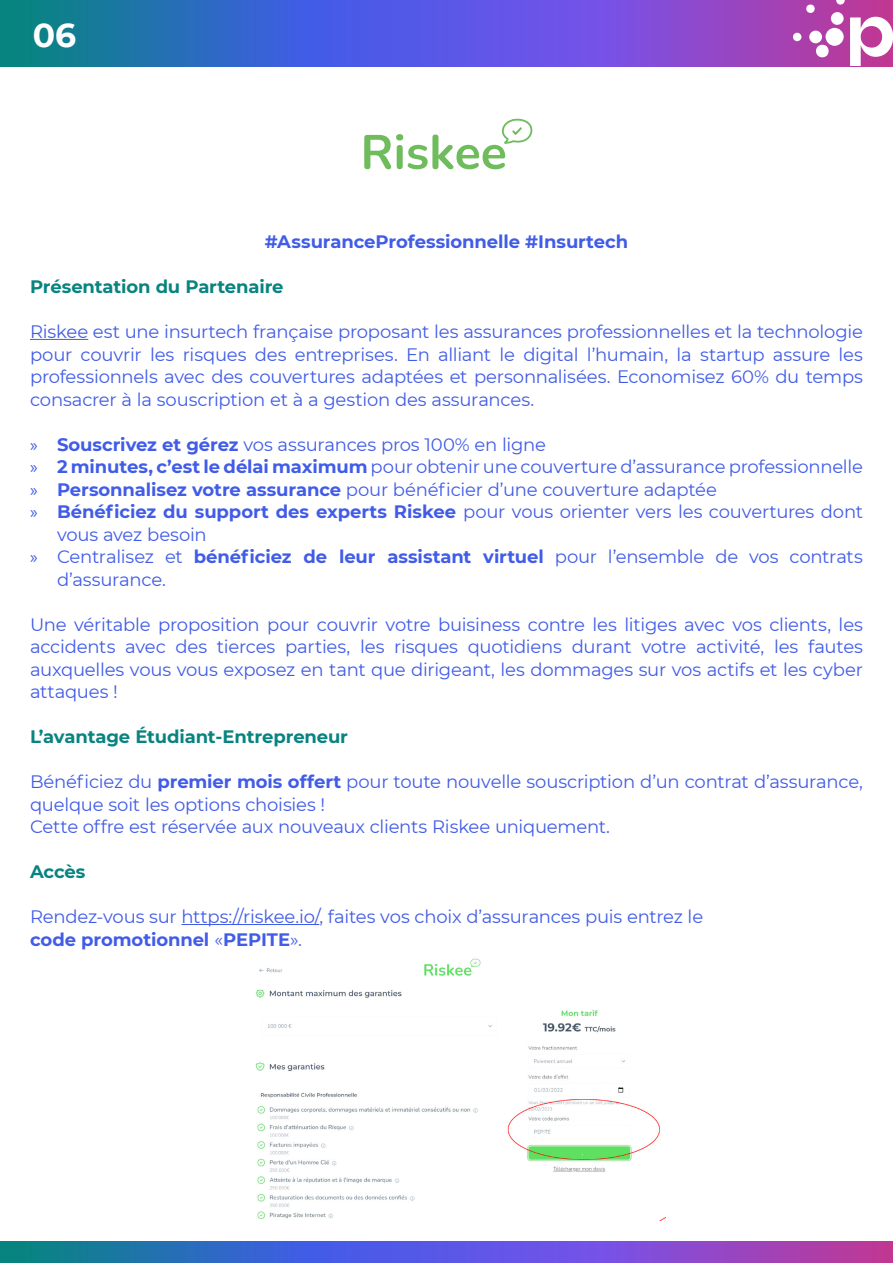
<style>
.page{position:relative;width:893px;height:1263px;background:#fff}
.page>*{position:absolute;margin:0;border:0;box-sizing:border-box;transform-origin:0 0}
.t1{font:700 33px "Montserrat";color:#fff}
.t2{font:18px/22.5px "Montserrat";letter-spacing:-.01em;color:#415ce7}
.t3{font:700 18px "Montserrat";letter-spacing:-.005em;color:#415ce7}
.t4{font:700 18px "Montserrat";letter-spacing:-.01em;color:#088480}
.s1{font-family:"Myriad Pro"}
.s2{font-weight:700}
.s3{font-weight:400}
</style>
<div class="page">
<hr style="left:30px;top:339px;width:58px;height:1px;background:#415ce7">
<hr style="left:182px;top:924px;width:137px;height:1px;background:#415ce7">
<svg style="left:0;top:1242px;width:893px;height:21px"></svg>
<svg style="left:364px;top:118px;width:169px;height:51px"></svg>
<svg style="left:0;top:0;width:893px;height:67px"></svg>
<svg style="left:794px;top:1px;width:98px;height:65px"></svg>
<img style="left:255px;top:958px;width:411px;height:262px">
<p class="t1" style="left:33px;top:11px;width:45px">06</p>
<p class="t3" style="left:265px;top:229px;width:365px">#AssuranceProfessionnelle #Insurtech</p>
<p class="t4" style="left:30px;top:274px;width:255px">Présentation du Partenaire</p>
<p class="t2" style="left:30px;top:320px;width:834px;text-align:justify">Riskee est une insurtech française proposant les assurances professionnelles et la technologie pour couvrir les risques des entreprises. En alliant le digital l’humain, la startup assure les professionnels avec des couvertures adaptées et personnalisées. Economisez 60% du temps consacrer à la souscription et à a gestion des assurances.</p>
<p class="t2" style="left:30px;top:432px;width:517px"><span class="s1">»</span> <span class="s2">Souscrivez et gérez</span> vos assurances pros 100% en ligne</p>
<p class="t2" style="left:30px;top:455px;width:834px"><span class="s1">»</span> <span class="s2">2 minutes, c’est le délai maximum</span> pour obtenir une couverture d’assurance professionnelle</p>
<p class="t2" style="left:30px;top:477px;width:688px"><span class="s1">»</span> <span class="s2">Personnalisez votre assurance</span> pour bénéficier d’une couverture adaptée</p>
<p class="t2" style="left:57px;top:500px;width:807px;text-indent:-27px"><span class="s1">»</span> <span class="s2">Bénéficiez du support des experts Riskee</span> pour vous orienter vers les couvertures dont vous avez besoin</p>
<p class="t2" style="left:57px;top:545px;width:807px;text-indent:-27px"><span class="s1">»</span> Centralisez et <span class="s2">bénéficiez de leur assistant virtuel</span> pour l’ensemble de vos contrats d’assurance.</p>
<p class="t2" style="left:30px;top:612px;width:834px;text-align:justify">Une véritable proposition pour couvrir votre buisiness contre les litiges avec vos clients, les accidents avec des tierces parties, les risques quotidiens durant votre activité, les fautes auxquelles vous vous exposez en tant que dirigeant, les dommages sur vos actifs et les cyber attaques !</p>
<p class="t4" style="left:30px;top:724px;width:320px">L’avantage Étudiant-Entrepreneur</p>
<p class="t2" style="left:30px;top:770px;width:834px">Bénéficiez du <span class="s2">premier mois offert</span> pour toute nouvelle souscription d’un contrat d’assurance, quelque soit les options choisies !</p>
<p class="t2" style="left:30px;top:815px;width:582px">Cette offre est réservée aux nouveaux clients Riskee uniquement.</p>
<p class="t4" style="left:30px;top:859px;width:57px">Accès</p>
<p class="t2" style="left:30px;top:905px;width:675px">Rendez-vous sur https://riskee.io/, faites vos choix d’assurances puis entrez le</p>
<p class="t3" style="left:30px;top:926px;width:273px">code promotionnel <span class="s3">«</span>PEPITE<span class="s3">».</span></p>
</div>
